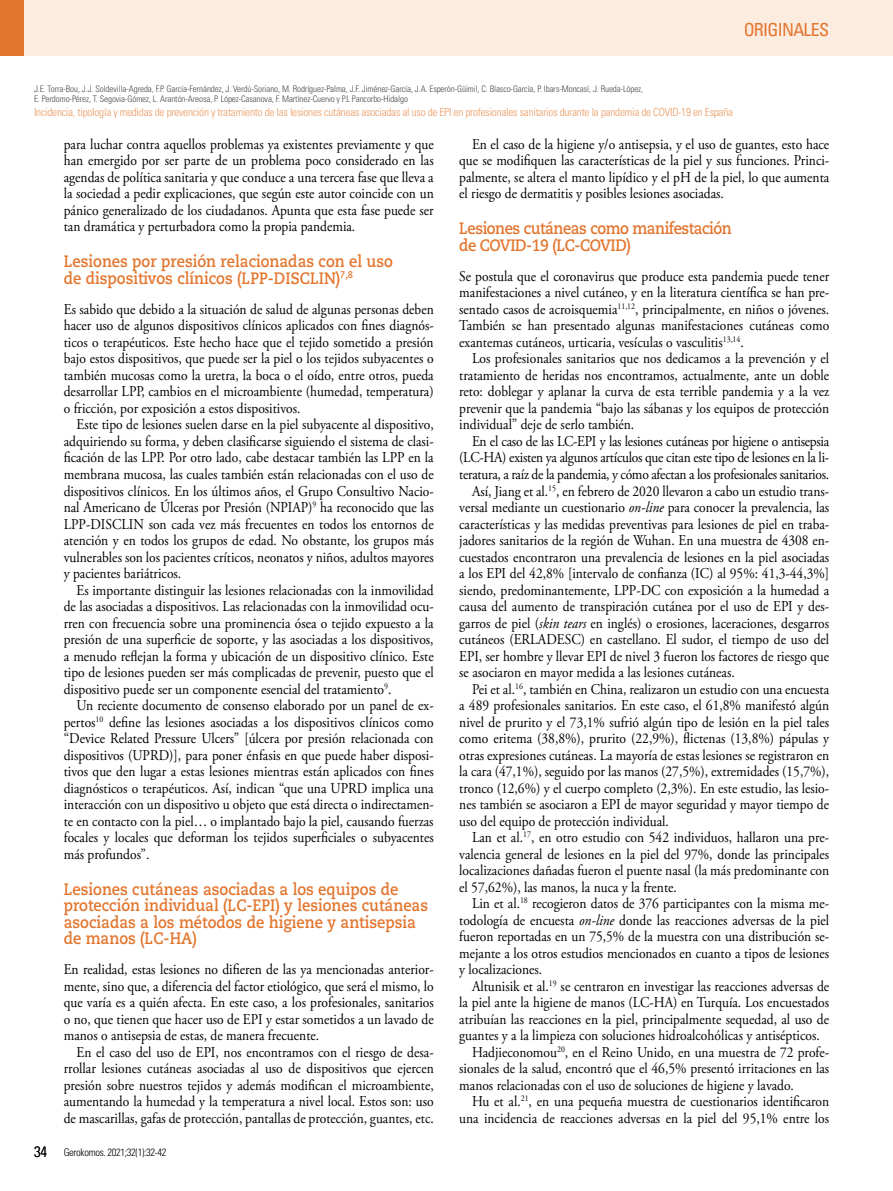
<style>
.page{position:relative;width:893px;height:1191px;background:#fff}
.page>*{position:absolute;margin:0;border:0;box-sizing:border-box;transform-origin:0 0}
.t1{font:condensed 18px "Univers LT Std";letter-spacing:-.04em;color:#e3762f}
.GAL_-_Cat_B{font:700 16.5px/16.5px "Caecilia LT Std";color:#e3762f;scale:.9 1}
.GAL_-_Cat_B-2{font:700 16.5px/16.5px "Caecilia LT Std";letter-spacing:-.03em;color:#e3762f;scale:.9 1}
.GAL_-_Galerada{font:15px/16.5px "Adobe Garamond Pro";color:#000;text-align:justify;scale:.9 1}
.GAL_-_Galerada_Prime{font:15px/16.5px "Adobe Garamond Pro";color:#000;text-align:justify;scale:.9 1}
.CAB_-_Titulo{font:300 condensed 11.25px "Univers LT Std";letter-spacing:-.02em;color:#eb9a61}
.t2{font:300 condensed 10.5px "Univers LT Std";letter-spacing:-.03em;color:#000}
.CAB_-__Autores{font:300 condensed 9px/10.8px "Univers LT Std";letter-spacing:-.01em;color:#4a4a49}
.s1{font-style:italic}
.s2{font-size:15px}
</style>
<div class="page">
<div style="left:0;top:0;width:893px;height:55px;background:#fcece0"></div>
<div style="left:0;top:0;width:24px;height:55px;background:#e3762f"></div>
<p class="t1" style="left:744px;top:18px;width:87px">ORIGINALES</p>
<p class="CAB_-__Autores" style="left:34px;top:83px;width:611px">J.E. Torra-Bou, J.J. Soldevilla-Agreda, F.P. García-Fernández, J. Verdú-Soriano, M. Rodríguez-Palma, J.F. Jiménez-García, J.A. Esperón-Güimil, C. Blasco-García, P. Ibars-Moncasí, J. Rueda-López,<br>E. Perdomo-Pérez, T. Segovia-Gómez, L. Arantón-Areosa, P. López-Casanova, F. Martínez-Cuervo y P.L Pancorbo-Hidalgo</p>
<p class="CAB_-_Titulo" style="left:34px;top:105px;width:701px">Incidencia, tipología y medidas de prevención y tratamiento de las lesiones cutáneas asociadas al uso de EPI en profesionales sanitarios durante la pandemia de COVID-19 en España</p>
<p class="GAL_-_Galerada" style="left:64px;top:136px;width:413px">para luchar contra aquellos problemas ya existentes previamente y que han emergido por ser parte de un problema poco considerado en las agendas de política sanitaria y que conduce a una tercera fase que lleva a la sociedad a pedir explicaciones, que según este autor coincide con un pánico generalizado de los ciudadanos. Apunta que esta fase puede ser tan dramática y perturbadora como la propia pandemia.</p>
<p class="GAL_-_Cat_B" style="left:64px;top:254px;width:367px">Lesiones por presión relacionadas con el uso de dispositivos clínicos (LPP-DISCLIN)<sup>7,8</sup></p>
<p class="GAL_-_Galerada_Prime" style="left:64px;top:301px;width:413px">Es sabido que debido a la situación de salud de algunas personas deben hacer uso de algunos dispositivos clínicos aplicados con fines diagnós&shy;ticos o terapéuticos. Este hecho hace que el tejido sometido a presión bajo estos dispositivos, que puede ser la piel o los tejidos subyacentes o también mucosas como la uretra, la boca o el oído, entre otros, pueda desarrollar LPP, cambios en el microambiente (humedad, temperatura) o fricción, por exposición a estos dispositivos.</p>
<p class="GAL_-_Galerada" style="left:64px;top:417px;width:413px;text-indent:13px">Este tipo de lesiones suelen darse en la piel subyacente al dispositivo, adquiriendo su forma, y deben clasificarse siguiendo el sistema de clasi&shy;ficación de las LPP. Por otro lado, cabe destacar también las LPP en la membrana mucosa, las cuales también están relacionadas con el uso de dispositivos clínicos. En los últimos años, el Grupo Consultivo Nacio&shy;nal Americano de Úlceras por Presión (NPIAP)<sup>9</sup> ha reconocido que las LPP-DISCLIN son cada vez más frecuentes en todos los entornos de atención y en todos los grupos de edad. No obstante, los grupos más vulnerables son los pacientes críticos, neonatos y niños, adultos mayores y pacientes bariátricos.</p>
<p class="GAL_-_Galerada" style="left:64px;top:582px;width:413px;text-indent:13px">Es importante distinguir las lesiones relacionadas con la inmovilidad de las asociadas a dispositivos. Las relacionadas con la inmovilidad ocu&shy;rren con frecuencia sobre una prominencia ósea o tejido expuesto a la presión de una superficie de soporte, y las asociadas a los dispositivos, a menudo reflejan la forma y ubicación de un dispositivo clínico. Este tipo de lesiones pueden ser más complicadas de prevenir, puesto que el dispositivo puede ser un componente esencial del tratamiento<sup>9</sup>.</p>
<p class="GAL_-_Galerada" style="left:64px;top:697px;width:413px;text-indent:13px">Un reciente documento de consenso elaborado por un panel de ex&shy;pertos<sup>10</sup> define las lesiones asociadas a los dispositivos clínicos como “Device Related Pressure Ulcers” [úlcera por presión relacionada con dispositivos (UPRD)], para poner énfasis en que puede haber disposi&shy;tivos que den lugar a estas lesiones mientras están aplicados con fines diagnósticos o terapéuticos. Así, indican “que una UPRD implica una interacción con un dispositivo u objeto que está directa o indirectamen&shy;te en contacto con la piel… o implantado bajo la piel, causando fuerzas focales y locales que deforman los tejidos superficiales o subyacentes más profundos”.</p>
<p class="GAL_-_Cat_B" style="left:64px;top:881px;width:406px">Lesiones cutáneas asociadas a los equipos de protección individual (LC-EPI) y lesiones cutáneas asociadas a los métodos de higiene y antisepsia de manos (LC-HA)</p>
<p class="GAL_-_Galerada_Prime" style="left:64px;top:961px;width:413px">En realidad, estas lesiones no difieren de las ya mencionadas anterior&shy;mente, sino que, a diferencia del factor etiológico, que será el mismo, lo que varía es a quién afecta. En este caso, a los profesionales, sanitarios o no, que tienen que hacer uso de EPI y estar sometidos a un lavado de manos o antisepsia de estas, de manera frecuente.</p>
<p class="GAL_-_Galerada" style="left:64px;top:1044px;width:413px;text-indent:13px">En el caso del uso de EPI, nos encontramos con el riesgo de desa&shy;rrollar lesiones cutáneas asociadas al uso de dispositivos que ejercen presión sobre nuestros tejidos y además modifican el microambiente, aumentando la humedad y la temperatura a nivel local. Estos son: uso de mascarillas, gafas de protección, pantallas de protección, guantes, etc.</p>
<p class="GAL_-_Galerada" style="left:459px;top:136px;width:413px;text-indent:13px">En el caso de la higiene y/o antisepsia, y el uso de guantes, esto hace que se modifiquen las características de la piel y sus funciones. Princi&shy;palmente, se altera el manto lipídico y el pH de la piel, lo que aumenta el riesgo de dermatitis y posibles lesiones asociadas.</p>
<p class="GAL_-_Cat_B-2" style="left:459px;top:221px;width:304px">Lesiones cutáneas como manifestación de COVID-19 (LC-COVID)</p>
<p class="GAL_-_Galerada_Prime" style="left:459px;top:268px;width:413px">Se postula que el coronavirus que produce esta pandemia puede tener manifestaciones a nivel cutáneo, y en la literatura científica se han pre&shy;sentado casos de acroisquemia<sup>11,12</sup>, principalmente, en niños o jóvenes.<br>También se han presentado algunas manifestaciones cutáneas como exantemas cutáneos, urticaria, vesículas o vasculitis<sup>13,14</sup>.</p>
<p class="GAL_-_Galerada" style="left:459px;top:351px;width:413px;text-indent:13px">Los profesionales sanitarios que nos dedicamos a la prevención y el tratamiento de heridas nos encontramos, actualmente, ante un doble reto: doblegar y aplanar la curva de esta terrible pandemia y a la vez prevenir que la pandemia “bajo las sábanas y los equipos de protección individual” deje de serlo también.</p>
<p class="GAL_-_Galerada" style="left:459px;top:433px;width:413px;text-indent:13px">En el caso de las LC-EPI y las lesiones cutáneas por higiene o antisepsia (LC-HA) existen ya algunos artículos que citan este tipo de lesiones en la li&shy;teratura, a raíz de la pandemia, y cómo afectan a los profesionales sanitarios.</p>
<p class="GAL_-_Galerada" style="left:459px;top:483px;width:413px;text-indent:13px">Así, Jiang et al.<sup>15</sup>, en febrero de 2020 llevaron a cabo un estudio trans&shy;versal mediante un cuestionario <span class="s1">on-line</span> para conocer la prevalencia, las características y las medidas preventivas para lesiones de piel en traba&shy;jadores sanitarios de la región de Wuhan. En una muestra de 4308 en&shy;cuestados encontraron una prevalencia de lesiones en la piel asociadas a los EPI del 42,8% [intervalo de confianza (IC) al 95%: 41,3-44,3%] siendo, predominantemente, LPP-DC con exposición a la humedad a causa del aumento de transpiración cutánea por el uso de EPI y des&shy;garros de piel (<span class="s1">skin tears</span> en inglés) o erosiones, laceraciones, desgarros cutáneos (ERLADESC) en castellano. El sudor, el tiempo de uso del EPI, ser hombre y llevar EPI de nivel 3 fueron los factores de riesgo que se asociaron en mayor medida a las lesiones cutáneas.</p>
<p class="GAL_-_Galerada" style="left:459px;top:681px;width:413px;text-indent:13px">Pei et al.<sup>16</sup>, también en China, realizaron un estudio con una encuesta a 489 profesionales sanitarios. En este caso, el 61,8% manifestó algún nivel de prurito y el 73,1% sufrió algún tipo de lesión en la piel tales como eritema (38,8%), prurito (22,9%), flictenas (13,8%) pápulas y otras expresiones cutáneas. La mayoría de estas lesiones se registraron en la cara (47,1%), seguido por las manos (27,5%), extremidades (15,7%), tronco (12,6%) y el cuerpo completo (2,3%). En este estudio, las lesio&shy;nes también se asociaron a EPI de mayor seguridad y mayor tiempo de uso del equipo de protección individual.</p>
<p class="GAL_-_Galerada" style="left:459px;top:829px;width:413px;text-indent:13px">Lan et al.<sup>17</sup>, en otro estudio con 542 individuos, hallaron una pre&shy;valencia general de lesiones en la piel del 97%, donde las principales localizaciones dañadas fueron el puente nasal (la más predominante con el 57,62%), las manos, la nuca y la frente.</p>
<p class="GAL_-_Galerada" style="left:459px;top:895px;width:413px;text-indent:13px">Lin et al.<sup>18</sup> recogieron datos de 376 participantes con la misma me&shy;todología de encuesta <span class="s1">on-line</span> donde las reacciones adversas de la piel fueron reportadas en un 75,5% de la muestra con una distribución se&shy;mejante a los otros estudios mencionados en cuanto a tipos de lesiones y localizaciones.</p>
<p class="GAL_-_Galerada" style="left:459px;top:978px;width:413px;text-indent:13px">Altunisik et al.<sup>19</sup> se centraron en investigar las reacciones adversas de la piel ante la higiene de manos (LC-HA) en Turquía. Los encuestados atribuían las reacciones en la piel, principalmente sequedad, al uso de guantes y a la limpieza con soluciones hidroalcohólicas y antisépticos.</p>
<p class="GAL_-_Galerada" style="left:459px;top:1044px;width:413px;text-indent:13px">Hadjieconomou<sup>20</sup>, en el Reino Unido, en una muestra de 72 profe&shy;sionales de la salud, encontró que el 46,5% presentó irritaciones en las manos relacionadas con el uso de soluciones de higiene y lavado.</p>
<p class="GAL_-_Galerada" style="left:459px;top:1093px;width:413px;text-align:right">Hu et al.<sup>21</sup>, en una pequeña muestra de cuestionarios identificaron una incidencia de reacciones adversas en la piel del 95,1% entre los</p>
<p class="t2" style="left:34px;top:1145px;width:134px"><span class="s2">34</span> Gerokomos. 2021;32(1):32-42</p>
</div>
